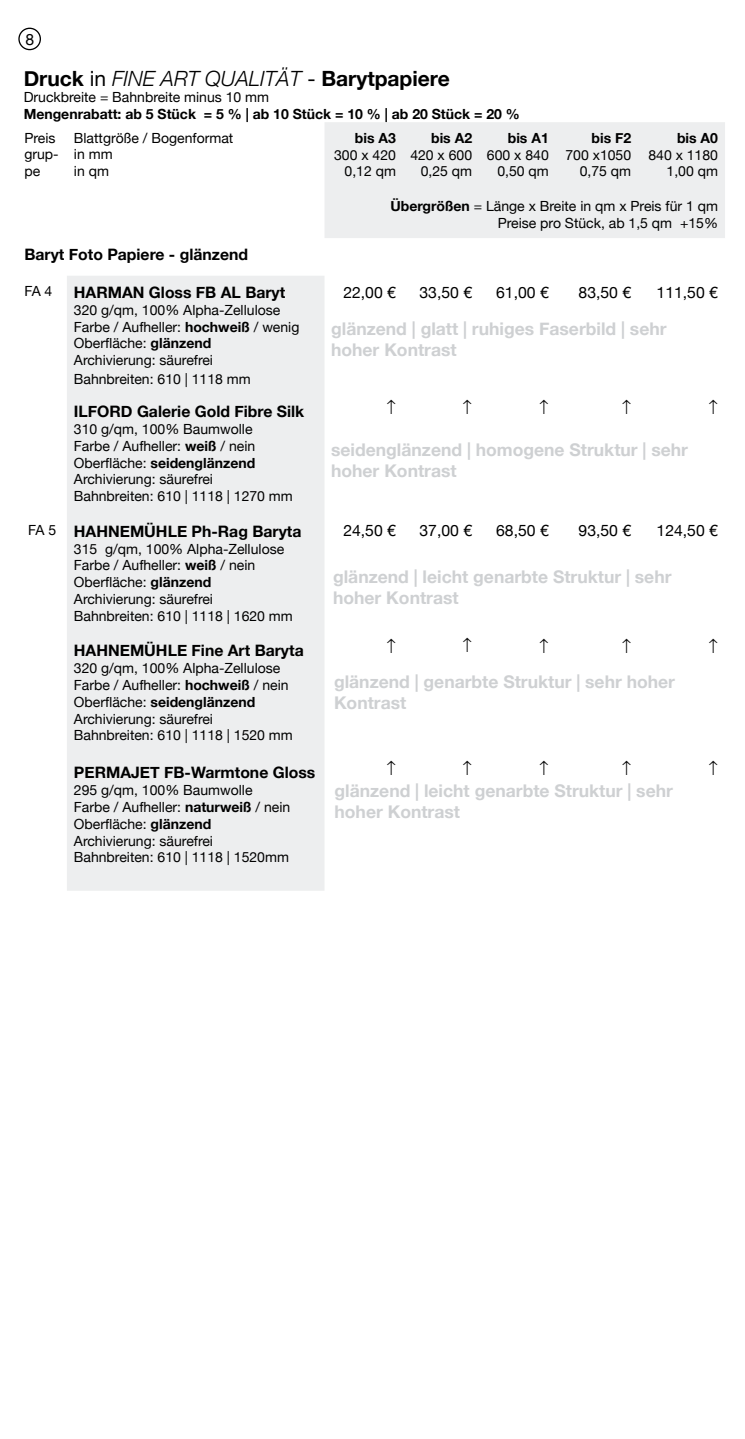
<style>
.page{position:relative;width:745px;height:1439px;background:#fff}
.page>*{position:absolute;margin:0;border:0;box-sizing:border-box;transform-origin:0 0}
.t1{font:700 21px "Helvetica Neue";color:#000}
.t2{font:700 17.5px/21px "Helvetica Neue";color:#ced0d2}
.t3{font:700 15.75px "Helvetica Neue";color:#000}
.t4{font:15.75px "Helvetica Neue";color:#000}
.t5{font:14px/16.8px "Helvetica Neue";color:#000}
.t6{font:700 14px "Helvetica Neue";color:#000}
.s1{font-weight:400}
.s2{font-weight:300;font-style:italic}
.s3{font-weight:700}
.s4{font-weight:400;font-size:14px}
</style>
<div class="page">
<svg style="left:67px;top:122px;width:657px;height:768px"></svg>
<div style="left:18px;top:28px;width:23px;height:22px;border:1px solid #000;border-radius:50%"></div>
<svg style="left:387px;top:399px;width:8px;height:15px"></svg>
<svg style="left:463px;top:399px;width:8px;height:15px"></svg>
<svg style="left:539px;top:399px;width:9px;height:15px"></svg>
<svg style="left:622px;top:399px;width:8px;height:15px"></svg>
<svg style="left:708px;top:399px;width:9px;height:15px"></svg>
<svg style="left:387px;top:639px;width:8px;height:14px"></svg>
<svg style="left:463px;top:637px;width:8px;height:15px"></svg>
<svg style="left:539px;top:639px;width:9px;height:14px"></svg>
<svg style="left:622px;top:639px;width:8px;height:14px"></svg>
<svg style="left:708px;top:639px;width:9px;height:14px"></svg>
<svg style="left:387px;top:760px;width:8px;height:15px"></svg>
<svg style="left:463px;top:760px;width:8px;height:15px"></svg>
<svg style="left:539px;top:760px;width:9px;height:15px"></svg>
<svg style="left:622px;top:760px;width:8px;height:15px"></svg>
<svg style="left:708px;top:760px;width:9px;height:15px"></svg>
<p class="t4" style="left:25px;top:30px;width:10px">8</p>
<h1 class="t1" style="left:24px;top:65px;width:427px">Druck <span class="s1">in</span> <span class="s2">FINE ART QUALITÄT</span> <span class="s1">-</span> Barytpapiere</h1>
<p class="t5" style="left:24px;top:89px;width:247px">Druckbreite = Bahnbreite minus 10 mm</p>
<p class="t6" style="left:24px;top:106px;width:497px">Mengenrabatt: ab 5 Stück = 5 % | ab 10 Stück = 10 % | ab 20 Stück = 20 %</p>
<p class="t5" style="left:24px;top:129px;width:36px">Preis grup&shy;pe</p>
<p class="t5" style="left:74px;top:129px;width:161px">Blattgröße / Bogenformat in mm<br>in qm</p>
<p class="t6" style="left:355px;top:129px;width:42px">bis A3</p>
<p class="t6" style="left:676px;top:129px;width:42px">bis A0</p>
<p class="t5" style="left:648px;top:146px;width:71px;text-align:right">840 x 1180<br>1,00 qm</p>
<p class="t5" style="left:390px;top:198px;width:329px;text-align:right"><span class="s3">Übergrößen</span> = Länge x Breite in qm x Preis für 1 qm<br>Preise pro Stück, ab 1,5 qm +15%</p>
<p class="t6" style="left:431px;top:129px;width:42px">bis A2</p>
<p class="t5" style="left:410px;top:146px;width:63px;text-align:right">420 x 600<br>0,25 qm</p>
<p class="t6" style="left:507px;top:129px;width:42px">bis A1</p>
<p class="t5" style="left:486px;top:146px;width:63px;text-align:right">600 x 840<br>0,50 qm</p>
<p class="t6" style="left:591px;top:129px;width:41px">bis F2</p>
<p class="t5" style="left:565px;top:146px;width:67px;text-align:right">700 x1050<br>0,75 qm</p>
<p class="t5" style="left:334px;top:146px;width:63px;text-align:right">300 x 420<br>0,12 qm</p>
<p class="t3" style="left:24px;top:245px;width:225px">Baryt Foto Papiere - glänzend</p>
<p class="t5" style="left:24px;top:282px;width:30px">FA 4</p>
<p class="t3" style="left:74px;top:283px;width:213px">HARMAN Gloss FB AL Baryt</p>
<p class="t5" style="left:74px;top:301px;width:227px">320 g/qm, 100% Alpha-Zellulose<br>Farbe / Aufheller: <span class="s3">hochweiß</span> / wenig<br>Oberfläche: <span class="s3">glänzend<br></span>Archivierung: säurefrei</p>
<p class="t5" style="left:74px;top:371px;width:178px">Bahnbreiten: 610 | 1118 mm</p>
<p class="t3" style="left:74px;top:402px;width:232px">ILFORD Galerie Gold Fibre Silk</p>
<p class="t5" style="left:74px;top:420px;width:220px">310 g/qm, 100% Baumwolle<br>Farbe / Aufheller: <span class="s3">weiß</span> / nein<br>Oberfläche: <span class="s3">seidenglänzend<br></span>Archivierung: säurefrei<br>Bahnbreiten: 610 | 1118 | 1270 mm</p>
<p class="t3" style="left:28px;top:521px;width:274px"><span class="s4">FA 5</span> HAHNEMÜHLE Ph-Rag Baryta</p>
<p class="t5" style="left:74px;top:540px;width:220px">315 g/qm, 100% Alpha-Zellulose<br>Farbe / Aufheller: <span class="s3">weiß</span> / nein<br>Oberfläche: <span class="s3">glänzend<br></span>Archivierung: säurefrei<br>Bahnbreiten: 610 | 1118 | 1620 mm</p>
<p class="t3" style="left:74px;top:641px;width:231px">HAHNEMÜHLE Fine Art Baryta</p>
<p class="t5" style="left:74px;top:659px;width:220px">320 g/qm, 100% Alpha-Zellulose<br>Farbe / Aufheller: <span class="s3">hochweiß</span> / nein<br>Oberfläche: <span class="s3">seidenglänzend<br></span>Archivierung: säurefrei<br>Bahnbreiten: 610 | 1118 | 1520 mm</p>
<p class="t3" style="left:74px;top:763px;width:243px">PERMAJET FB-Warmtone Gloss</p>
<p class="t5" style="left:74px;top:781px;width:218px">295 g/qm, 100% Baumwolle<br>Farbe / Aufheller: <span class="s3">naturweiß</span> / nein<br>Oberfläche: <span class="s3">glänzend<br></span>Archivierung: säurefrei<br>Bahnbreiten: 610 | 1118 | 1520mm</p>
<p class="t4" style="left:343px;top:283px;width:54px">22,00 €</p>
<p class="t4" style="left:419px;top:283px;width:54px">33,50 €</p>
<p class="t4" style="left:496px;top:283px;width:54px">61,00 €</p>
<p class="t4" style="left:578px;top:283px;width:54px">83,50 €</p>
<p class="t4" style="left:656px;top:283px;width:63px">111,50 €</p>
<p class="t2" style="left:331px;top:318px;width:337px">glänzend | glatt | ruhiges Faserbild | sehr hoher Kontrast</p>
<p class="t2" style="left:331px;top:439px;width:358px">seidenglänzend | homogene Struktur | sehr hoher Kontrast</p>
<p class="t4" style="left:343px;top:521px;width:54px">24,50 €</p>
<p class="t4" style="left:419px;top:521px;width:54px">37,00 €</p>
<p class="t4" style="left:496px;top:521px;width:54px">68,50 €</p>
<p class="t4" style="left:578px;top:521px;width:54px">93,50 €</p>
<p class="t4" style="left:656px;top:521px;width:63px">124,50 €</p>
<p class="t2" style="left:333px;top:566px;width:340px">glänzend | leicht genarbte Struktur | sehr hoher Kontrast</p>
<p class="t2" style="left:334px;top:670px;width:342px">glänzend | genarbte Struktur | sehr hoher<br>Kontrast</p>
<p class="t2" style="left:334px;top:780px;width:340px">glänzend | leicht genarbte Struktur | sehr hoher Kontrast</p>
</div>
